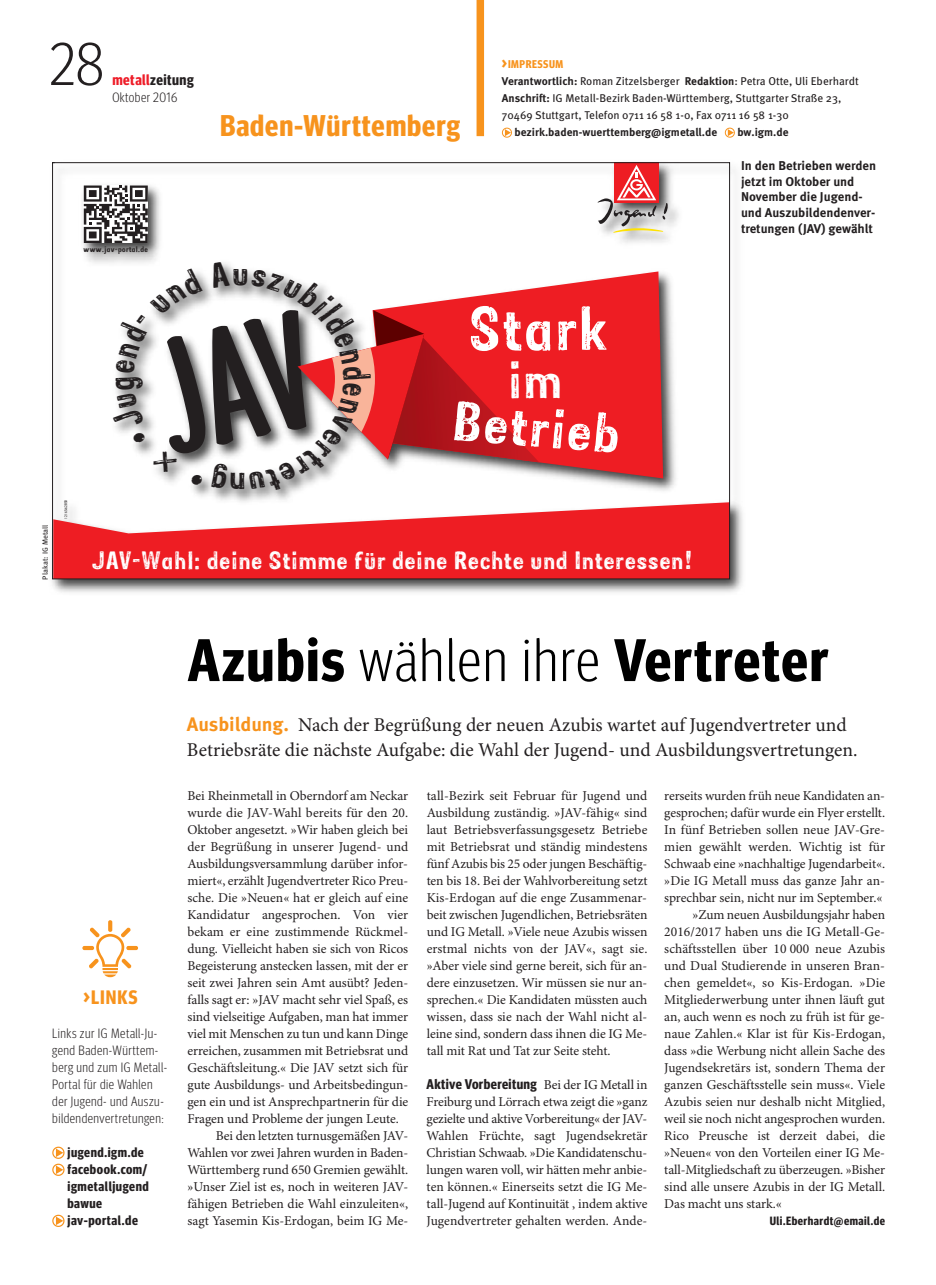
<style>
.page{position:relative;width:936px;height:1285px;background:#fff}
.page>*{position:absolute;margin:0;border:0;box-sizing:border-box;transform-origin:0 0}
.t1{font:700 60px "Meta Headline Cond OT";letter-spacing:.03em;color:#000}
.t2{font:300 60px "Meta Headline Cond OT";color:#231f20}
.t3{font:51px "Sans Culottes";letter-spacing:.045em;color:#fff;scale:1.11 1}
.t4{font:45.75px "Sans Culottes";color:#fff;scale:1.11 1}
.t5{font:43.2px "Sans Culottes";color:#fff;scale:1.11 1}
.t6{font:700 30px "Meta Headline Cond OT";letter-spacing:.03em;color:#f7931d}
.t7{font:20.55px "Sans Culottes";letter-spacing:.05em;color:#fff;scale:1.11 1}
.t8{font:19.5px/24px "Minion Pro";color:#231f20}
.t9{font:700 19.5px "Meta Headline Cond OT";letter-spacing:.05em;color:#f7931d}
.t10{font:700 15px "Meta Headline Cond OT";letter-spacing:.03em;color:#231f20}
.t11{font:700 14.1px "Meta Headline Cond OT";letter-spacing:.025em;color:#231f20}
.t12{font:13.5px/17px "Minion Pro";letter-spacing:-.005em;color:#231f20;text-align:justify}
.t13{font:300 13.5px/17px "Meta Headline Cond OT";letter-spacing:.035em;color:#231f20}
.t14{font:700 13.5px/17px "Meta Headline Cond OT";letter-spacing:.04em;color:#231f20}
.t15{font:700 12.75px/15.8px "Meta OT";color:#231f20}
.t16{font:700 12px "Meta Headline Cond OT";letter-spacing:.04em;color:#231f20}
.t17{font:11.25px/17px "Meta OT";color:#231f20}
.t18{font:700 11.25px "Meta OT";color:#231f20}
.t19{font:700 11.25px "Meta Headline Cond OT";letter-spacing:.05em;color:#f7931d}
.t20{font:7.5px "Meta OT";letter-spacing:.01em;color:#231f20}
.t21{font:6.6px "Sans Culottes";letter-spacing:.05em;color:#231f20;scale:1.11 1}
.t22{font:3.9px "Gill Sans";color:#231f20;scale:.9 1}
.s1{color:#ee1c28}
.s2{font-size:15.75px}
.s3{font-weight:700}
.s4{font-weight:300}
.s5{font-family:"Meta OT";font-weight:700;color:#f7931d}
.s6{font-family:"Minion Pro";font-weight:400;font-size:13.5px}
</style>
<div class="page">
<img style="left:51px;top:162px;width:692px;height:431px">
<svg style="left:54px;top:502px;width:673px;height:75px;fill:#ee1d23"></svg>
<svg style="left:539px;top:271px;width:124px;height:207px;background:#e92b31"></svg>
<div style="left:614px;top:163px;width:45px;height:40px;background:#ee1d23"></div>
<svg style="left:597px;top:165px;width:70px;height:68px"></svg>
<svg style="left:84px;top:185px;width:64px;height:58px"></svg>
<svg style="left:53px;top:586px;width:6px;height:4px"></svg>
<svg style="left:725px;top:586px;width:5px;height:4px"></svg>
<div style="left:476px;top:0;width:8px;height:136px;background:#f7931d"></div>
<svg style="left:724px;top:128px;width:10px;height:10px"></svg>
<svg style="left:502px;top:128px;width:10px;height:10px"></svg>
<svg style="left:82px;top:920px;width:56px;height:57px"></svg>
<svg style="left:52px;top:1214px;width:12px;height:12px"></svg>
<svg style="left:52px;top:1146px;width:12px;height:29px"></svg>
<svg style="left:113px;top:261px;width:426px;height:229px"></svg>
<h1 class="t2" style="left:50px;top:43px;width:56px">28</h1>
<p class="t10" style="left:112px;top:74px;width:83px"><span class="s1">metall</span>zeitung</p>
<p class="t13" style="left:112px;top:90px;width:66px">Oktober 2016</p>
<p class="t21" style="left:84px;top:246px;width:59px">www.jav-portal.de</p>
<p class="t22" style="left:64px;top:518px;width:22px;rotate:-90deg">12165-62850</p>
<h3 class="t6" style="left:220px;top:115px;width:241px">Baden-Württemberg</h3>
<p class="t19" style="left:502px;top:60px;width:63px"><span class="s2">&gt;</span>IMPRESSUM</p>
<p class="t17" style="left:502px;top:74px;width:358px"><span class="s3">Verantwortlich:</span> Roman Zitzelsberger <span class="s3">Redaktion</span>: Petra Otte, Uli Eberhardt<br><span class="s3">Anschrift:</span> IG Metall-Bezirk Baden-Württemberg, Stuttgarter Straße 23,<br>70469 Stuttgart, Telefon 0711 16 58 1-0, Fax 0711 16 58 1-30</p>
<p class="t18" style="left:514px;top:128px;width:204px">bezirk.baden-wuerttemberg@igmetall.de</p>
<p class="t18" style="left:737px;top:128px;width:53px">bw.igm.de</p>
<p class="t15" style="left:741px;top:158px;width:137px">In den Betrieben werden jetzt im Oktober und<br>November die Jugend&shy;und Auszubildendenver&shy;tretungen (JAV) gewählt</p>
<h2 class="t3" style="left:469px;top:302px;width:126px">Stark</h2>
<h3 class="t5" style="left:508px;top:357px;width:49px">im</h3>
<h3 class="t4" style="left:454px;top:398px;width:152px;rotate:4deg">Betrieb</h3>
<p class="t20" style="left:42px;top:579px;width:56px;rotate:-90deg">Plakat: IG Metall</p>
<h3 class="t7" style="left:92px;top:550px;width:542px">JAV-Wahl: deine Stimme für deine Rechte und Interessen!</h3>
<h1 class="t1" style="left:188px;top:639px;width:642px">Azubis <span class="s4">wählen ihre</span> Vertreter</h1>
<h3 class="t8" style="left:187px;top:714px;width:672px"><span class="s5">Ausbildung.</span> Nach der Begrüßung der neuen Azubis wartet auf Jugendvertreter und<br>Betriebsräte die nächste Aufgabe: die Wahl der Jugend- und Ausbildungsvertretungen.</h3>
<h3 class="t9" style="left:84px;top:990px;width:56px">&gt;LINKS</h3>
<p class="t13" style="left:52px;top:1026px;width:116px">Links zur IG Metall-Ju&shy;gend Baden-Württem&shy;berg und zum IG Metall-<br>Portal für die Wahlen der Jugend- und Auszu&shy;bildendenvertretungen:</p>
<p class="t14" style="left:67px;top:1145px;width:83px">jugend.igm.de facebook.com/ igmetalljugend bawue jav-portal.de</p>
<p class="t12" style="left:187px;top:788px;width:222px">Bei Rheinmetall in Oberndorf am Neckar</p>
<p class="t12" style="left:187px;top:805px;width:222px">wurde die JAV-Wahl bereits für den 20.</p>
<p class="t12" style="left:187px;top:822px;width:222px">Oktober angesetzt. »Wir haben gleich bei</p>
<p class="t12" style="left:187px;top:839px;width:222px">der Begrüßung in unserer Jugend- und</p>
<p class="t12" style="left:187px;top:856px;width:222px">Ausbildungsversammlung darüber infor-</p>
<p class="t12" style="left:187px;top:873px;width:222px">miert«, erzählt Jugendvertreter Rico Preu-</p>
<p class="t12" style="left:187px;top:890px;width:222px">sche. Die »Neuen« hat er gleich auf eine</p>
<p class="t12" style="left:187px;top:907px;width:222px">Kandidatur angesprochen. Von vier</p>
<p class="t12" style="left:187px;top:924px;width:222px">bekam er eine zustimmende Rückmel-</p>
<p class="t12" style="left:187px;top:941px;width:222px">dung. Vielleicht haben sie sich von Ricos</p>
<p class="t12" style="left:187px;top:958px;width:222px">Begeisterung anstecken lassen, mit der er</p>
<p class="t12" style="left:187px;top:975px;width:222px">seit zwei Jahren sein Amt ausübt? Jeden-</p>
<p class="t12" style="left:187px;top:992px;width:222px">falls sagt er: »JAV macht sehr viel Spaß, es</p>
<p class="t12" style="left:187px;top:1009px;width:222px">sind vielseitige Aufgaben, man hat immer</p>
<p class="t12" style="left:187px;top:1026px;width:222px">viel mit Menschen zu tun und kann Dinge</p>
<p class="t12" style="left:187px;top:1043px;width:222px">erreichen, zusammen mit Betriebsrat und</p>
<p class="t12" style="left:187px;top:1060px;width:222px">Geschäftsleitung.« Die JAV setzt sich für</p>
<p class="t12" style="left:187px;top:1077px;width:222px">gute Ausbildungs- und Arbeitsbedingun-</p>
<p class="t12" style="left:187px;top:1094px;width:222px">gen ein und ist Ansprechpartnerin für die</p>
<p class="t12" style="left:187px;top:1111px;width:213px">Fragen und Probleme der jungen Leute.</p>
<p class="t12" style="left:216px;top:1128px;width:194px">Bei den letzten turnusgemäßen JAV-</p>
<p class="t12" style="left:187px;top:1145px;width:222px">Wahlen vor zwei Jahren wurden in Baden-</p>
<p class="t12" style="left:187px;top:1162px;width:222px">Württemberg rund 650 Gremien gewählt.</p>
<p class="t12" style="left:187px;top:1179px;width:222px">»Unser Ziel ist es, noch in weiteren JAV-</p>
<p class="t12" style="left:187px;top:1196px;width:222px">fähigen Betrieben die Wahl einzuleiten«,</p>
<p class="t12" style="left:187px;top:1213px;width:222px">sagt Yasemin Kis-Erdogan, beim IG Me-</p>
<p class="t12" style="left:426px;top:788px;width:222px">tall-Bezirk seit Februar für Jugend und Ausbildung zuständig. »JAV-fähig« sind laut Betriebsverfassungsgesetz Betriebe mit Betriebsrat und ständig mindestens fünf Azubis bis 25 oder jungen Beschäftig&shy;ten bis 18. Bei der Wahlvorbereitung setzt Kis-Erdogan auf die enge Zusammenar&shy;beit zwischen Jugendlichen, Betriebsräten und IG Metall. »Viele neue Azubis wissen erstmal nichts von der JAV«, sagt sie. »Aber viele sind gerne bereit, sich für an&shy;dere einzusetzen. Wir müssen sie nur an&shy;sprechen.« Die Kandidaten müssten auch wissen, dass sie nach der Wahl nicht al&shy;leine sind, sondern dass ihnen die IG Me&shy;tall mit Rat und Tat zur Seite steht.</p>
<p class="t11" style="left:426px;top:1079px;width:222px">Aktive Vorbereitung <span class="s6">Bei der IG Metall in</span></p>
<p class="t12" style="left:426px;top:1094px;width:222px">Freiburg und Lörrach etwa zeigt die »ganz gezielte und aktive Vorbereitung« der JAV-Wahlen Früchte, sagt Jugendsekretär Christian Schwaab. »Die Kandidatenschu&shy;lungen waren voll, wir hätten mehr anbie&shy;ten können.« Einerseits setzt die IG Me&shy;tall-Jugend auf Kontinuität , indem aktive Jugendvertreter gehalten werden. Ande-</p>
<p class="t12" style="left:664px;top:788px;width:222px">rerseits wurden früh neue Kandidaten an-</p>
<p class="t12" style="left:664px;top:805px;width:222px">gesprochen; dafür wurde ein Flyer erstellt.</p>
<p class="t12" style="left:664px;top:822px;width:222px">In fünf Betrieben sollen neue JAV-Gre-</p>
<p class="t12" style="left:664px;top:839px;width:222px">mien gewählt werden. Wichtig ist für</p>
<p class="t12" style="left:664px;top:856px;width:222px">Schwaab eine »nachhaltige Jugendarbeit«.</p>
<p class="t12" style="left:664px;top:873px;width:222px">»Die IG Metall muss das ganze Jahr an-</p>
<p class="t12" style="left:664px;top:890px;width:219px">sprechbar sein, nicht nur im September.«</p>
<p class="t12" style="left:692px;top:907px;width:194px">»Zum neuen Ausbildungsjahr haben</p>
<p class="t12" style="left:664px;top:924px;width:222px">2016/2017 haben uns die IG Metall-Ge-</p>
<p class="t12" style="left:664px;top:941px;width:222px">schäftsstellen über 10 000 neue Azubis</p>
<p class="t12" style="left:664px;top:958px;width:222px">und Dual Studierende in unseren Bran-</p>
<p class="t12" style="left:664px;top:975px;width:222px">chen gemeldet«, so Kis-Erdogan. »Die</p>
<p class="t12" style="left:664px;top:992px;width:222px">Mitgliederwerbung unter ihnen läuft gut</p>
<p class="t12" style="left:664px;top:1009px;width:222px">an, auch wenn es noch zu früh ist für ge-</p>
<p class="t12" style="left:664px;top:1026px;width:222px">naue Zahlen.« Klar ist für Kis-Erdogan,</p>
<p class="t12" style="left:664px;top:1043px;width:222px">dass »die Werbung nicht allein Sache des</p>
<p class="t12" style="left:664px;top:1060px;width:222px">Jugendsekretärs ist, sondern Thema der</p>
<p class="t12" style="left:664px;top:1077px;width:222px">ganzen Geschäftsstelle sein muss«. Viele</p>
<p class="t12" style="left:664px;top:1094px;width:222px">Azubis seien nur deshalb nicht Mitglied,</p>
<p class="t12" style="left:664px;top:1111px;width:222px">weil sie noch nicht angesprochen wurden.</p>
<p class="t12" style="left:664px;top:1128px;width:222px">Rico Preusche ist derzeit dabei, die</p>
<p class="t12" style="left:664px;top:1145px;width:222px">»Neuen« von den Vorteilen einer IG Me-</p>
<p class="t12" style="left:664px;top:1162px;width:222px">tall-Mitgliedschaft zu überzeugen. »Bisher</p>
<p class="t12" style="left:664px;top:1179px;width:222px">sind alle unsere Azubis in der IG Metall.</p>
<p class="t12" style="left:664px;top:1196px;width:119px">Das macht uns stark.«</p>
<p class="t16" style="left:769px;top:1216px;width:117px">Uli.Eberhardt@email.de</p>
</div>
